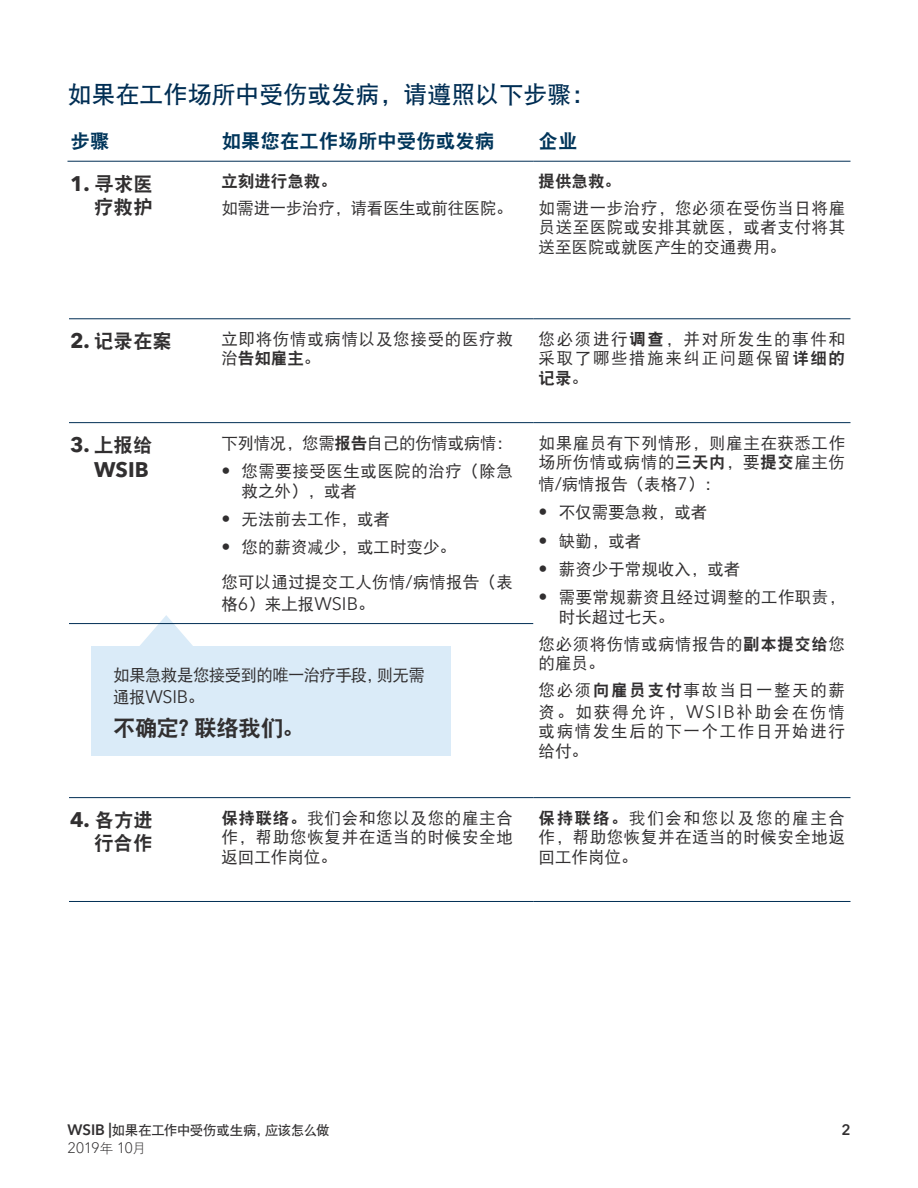
<style>
.page{position:relative;width:918px;height:1188px;background:#fff}
.page>*{position:absolute;margin:0;border:0;box-sizing:border-box;transform-origin:0 0}
.H2{font:24px "DFP Hei W7";color:#002e54}
.BODY{font:22.5px "DFP Hei W9";letter-spacing:-.025em;color:#312f30}
.TABLE_1ST_COLUMN{font:700 21px "Avenir Next LT Pro";color:#312f30}
.TABLE_1ST_COLUMN-2{font:19.5px/23.4px "DFP Hei W9";color:#312f30;text-align:right}
.TABLE_HEAD{font:19.5px "DFP Hei W9";color:#00355a}
.BODY-2{font:18px "Avenir Next LT Pro";color:#312f30}
.BODY-3{font:16.5px/19.8px "DFP Hei W5";letter-spacing:.035em;color:#312f30;text-align:justify}
.BODY-4{font:16.5px/21.6px "DFP Hei W5";letter-spacing:.1em;color:#312f30}
.TABLE_BULLETS{font:16.5px "DFP Hei W5";color:#312f30}
.BODY-5{font:16.5px "DFP Hei W5";letter-spacing:-.02em;color:#312f30}
.BODY-6{font:16.5px/21.6px "DFP Hei W5";letter-spacing:.015em;color:#312f30}
.TABLE_BULLETS-2{font:16.5px/19.8px "DFP Hei W5";letter-spacing:.02em;color:#312f30}
.TABLE_BULLETS-3{font:16.5px/19.8px "DFP Hei W5";letter-spacing:.03em;color:#312f30}
.BODY-7{font:16.5px "DFP Hei W5";letter-spacing:-.04em;color:#312f30}
.BODY-8{font:16.5px "DFP Hei W9";color:#312f30}
.t1{font:300 15px "Avenir Next LT Pro";letter-spacing:-.045em;color:#312f30}
.t2{font:600 15px "Avenir Next LT Pro";color:#312f30}
.t3{font:13.5px "DFP Hei W7";letter-spacing:-.02em;color:#312f30}
.s1{font-family:"Avenir Next LT Pro";font-weight:700;font-size:21px}
.s2{font-family:"DFP Hei W9"}
.s3{font-family:"Avenir Next LT Pro";font-size:18px}
.s4{font-family:"DFP Hei W5";font-size:16.5px}
.s5{font-family:"Avenir Next LT Pro";font-weight:600;font-size:15px}
.s6{font-family:"DFP Hei W3";font-weight:400;font-size:13.5px}
</style>
<div class="page">
<svg style="left:137px;top:615px;width:58px;height:31px"></svg>
<div style="left:91px;top:646px;width:359px;height:110px;background:#daebf8"></div>
<hr style="left:69px;top:901px;width:147px;height:1px;background:#002e54">
<hr style="left:216px;top:901px;width:317px;height:1px;background:#002e54">
<hr style="left:533px;top:901px;width:317px;height:1px;background:#002e54">
<hr style="left:69px;top:318px;width:147px;height:1px;background:#002e54">
<hr style="left:216px;top:318px;width:317px;height:1px;background:#002e54">
<hr style="left:533px;top:318px;width:317px;height:1px;background:#002e54">
<hr style="left:69px;top:422px;width:147px;height:1px;background:#002e54">
<hr style="left:216px;top:422px;width:317px;height:1px;background:#002e54">
<hr style="left:533px;top:422px;width:317px;height:1px;background:#002e54">
<hr style="left:69px;top:623px;width:147px;height:1px;background:#002e54">
<hr style="left:216px;top:623px;width:317px;height:1px;background:#002e54">
<hr style="left:69px;top:797px;width:147px;height:1px;background:#002e54">
<hr style="left:216px;top:797px;width:317px;height:1px;background:#002e54">
<hr style="left:533px;top:797px;width:317px;height:1px;background:#002e54">
<hr style="left:68px;top:161px;width:148px;height:1px;background:#002e54">
<hr style="left:216px;top:161px;width:317px;height:1px;background:#002e54">
<hr style="left:533px;top:161px;width:317px;height:1px;background:#002e54">
<h3 class="H2" style="left:68px;top:81px;width:529px">如果在工作场所中受伤或发病，请遵照以下步骤：</h3>
<p class="TABLE_HEAD" style="left:70px;top:130px;width:40px">步骤</p>
<p class="TABLE_HEAD" style="left:221px;top:130px;width:274px">如果您在工作场所中受伤或发病</p>
<p class="TABLE_HEAD" style="left:539px;top:130px;width:40px">企业</p>
<p class="TABLE_1ST_COLUMN-2" style="left:70px;top:172px;width:84px"><span class="s1">1.</span> 寻求医疗救护</p>
<p class="BODY-8" style="left:221px;top:172px;width:117px">立刻进行急救。</p>
<p class="BODY-8" style="left:539px;top:172px;width:84px">提供急救。</p>
<p class="BODY-3" style="left:539px;top:198px;width:308px">如需进一步治疗，您必须在受伤当日将雇员送至医院或安排其就医，或者支付将其送至医院或就医产生的交通费用。</p>
<p class="BODY-5" style="left:221px;top:199px;width:293px">如需进一步治疗，请看医生或前往医院。</p>
<p class="TABLE_1ST_COLUMN-2" style="left:70px;top:329px;width:103px"><span class="s1">2.</span> 记录在案</p>
<p class="BODY-3" style="left:221px;top:329px;width:293px">立即将伤情或病情以及您接受的医疗救治<span class="s2">告知雇主</span>。</p>
<p class="BODY-3" style="left:539px;top:329px;width:308px">您必须进行<span class="s2">调查</span>，并对所发生的事件和采取了哪些措施来纠正问题保留<span class="s2">详细的记录</span>。</p>
<p class="TABLE_1ST_COLUMN-2" style="left:70px;top:433px;width:84px"><span class="s1">3.</span> 上报给</p>
<p class="TABLE_1ST_COLUMN" style="left:94px;top:457px;width:56px">WSIB</p>
<p class="BODY-5" style="left:221px;top:434px;width:293px">下列情况，您需<span class="s2">报告</span>自己的伤情或病情：</p>
<p class="TABLE_BULLETS-3" style="left:242px;top:461px;width:273px;text-indent:-20px"><span class="s3">•</span> 您需要接受医生或医院的治疗（除急救之外），或者</p>
<p class="TABLE_BULLETS" style="left:221px;top:510px;width:170px"><span class="s3">•</span> 无法前去工作，或者</p>
<p class="TABLE_BULLETS" style="left:221px;top:539px;width:236px"><span class="s3">•</span> 您的薪资减少，或工时变少。</p>
<p class="BODY-6" style="left:221px;top:571px;width:293px">您可以通过提交工人伤情<span class="s3">/</span>病情报告（表格<span class="s3">6</span>）来上报<span class="s3">WSIB</span>。</p>
<p class="BODY-7" style="left:113px;top:666px;width:313px">如果急救是您接受到的唯一治疗手段，则无需</p>
<p class="BODY-2" style="left:113px;top:686px;width:93px"><span class="s4">通报</span>WSIB<span class="s4">。</span></p>
<p class="BODY" style="left:113px;top:716px;width:193px">不确定？联络我们。</p>
<p class="BODY-3" style="left:539px;top:432px;width:308px">如果雇员有下列情形，则雇主在获悉工作场所伤情或病情的<span class="s2">三天内</span>，要<span class="s2">提交</span>雇主伤</p>
<p class="BODY-3" style="left:539px;top:474px;width:184px">情<span class="s3">/</span>病情报告（表格<span class="s3">7</span>）：</p>
<p class="TABLE_BULLETS" style="left:539px;top:503px;width:170px"><span class="s3">•</span> 不仅需要急救，或者</p>
<p class="TABLE_BULLETS" style="left:539px;top:532px;width:104px"><span class="s3">•</span> 缺勤，或者</p>
<p class="TABLE_BULLETS" style="left:539px;top:560px;width:203px"><span class="s3">•</span> 薪资少于常规收入，或者</p>
<p class="TABLE_BULLETS-2" style="left:559px;top:587px;width:288px;text-indent:-20px"><span class="s3">•</span> 需要常规薪资且经过调整的工作职责，时长超过七天。</p>
<p class="BODY-3" style="left:539px;top:634px;width:308px">您必须将伤情或病情报告的<span class="s2">副本提交给</span>您的雇员。</p>
<p class="BODY-4" style="left:539px;top:679px;width:308px">您必须<span class="s2">向雇员支付</span>事故当日一整天的薪资。如获得允许，<span class="s3">WSIB</span>补助会在伤情</p>
<p class="BODY-4" style="left:539px;top:721px;width:308px;line-height:19.8px">或病情发生后的下一个工作日开始进行给付。</p>
<p class="TABLE_1ST_COLUMN-2" style="left:70px;top:808px;width:84px"><span class="s1">4.</span> 各方进行合作</p>
<p class="BODY-3" style="left:221px;top:807px;width:293px"><span class="s2">保持联络。</span>我们会和您以及您的雇主合作，帮助您恢复并在适当的时候安全地返回工作岗位。</p>
<p class="BODY-3" style="left:539px;top:807px;width:308px"><span class="s2">保持联络。</span>我们会和您以及您的雇主合作，帮助您恢复并在适当的时候安全地返回工作岗位。</p>
<p class="t3" style="left:68px;top:1122px;width:264px"><span class="s5">WSIB |</span>如果在工作中受伤或生病，应该怎么做</p>
<p class="t2" style="left:842px;top:1120px;width:11px">2</p>
<p class="t1" style="left:68px;top:1138px;width:80px">2019<span class="s6">年</span> 10<span class="s6">月</span></p>
</div>
